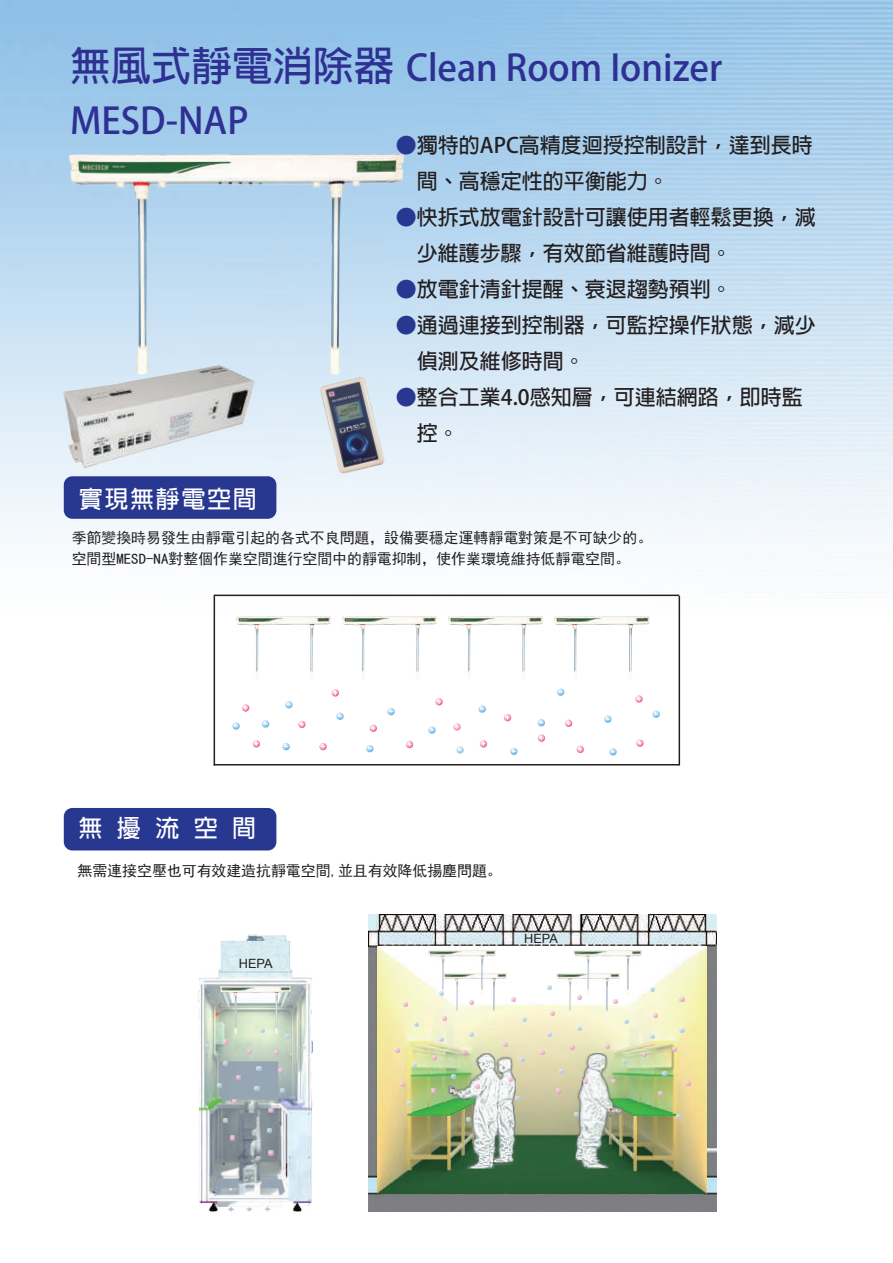
<style>
.page{position:relative;width:893px;height:1263px;background:#fff}
.page>*{position:absolute;margin:0;border:0;box-sizing:border-box;transform-origin:0 0}
.t1{font:700 36px "Adobe Fan Heiti Std";color:#2e3092}
.t2{font:700 24px "Adobe Fan Heiti Std";letter-spacing:.07em;color:#fff}
.t3{font:700 21px/36px "Adobe Fan Heiti Std";color:#231f20}
.t4{font:14.85px/21px "Sim Hei";color:#231f20}
.t5{font:12.75px "Arial";color:#231f20}
.s1{font-size:40.5px}
.s2{color:#283890}
</style>
<div class="page">
<img style="left:0;top:0;width:893px;height:1001px">
<img style="left:368px;top:914px;width:349px;height:298px">
<img style="left:378px;top:947px;width:328px;height:246px">
<img style="left:444px;top:973px;width:63px;height:42px">
<img style="left:428px;top:950px;width:68px;height:44px">
<img style="left:556px;top:973px;width:63px;height:42px">
<img style="left:574px;top:950px;width:67px;height:44px">
<img style="left:576px;top:1053px;width:46px;height:115px">
<img style="left:448px;top:1053px;width:67px;height:115px">
<svg style="left:443px;top:1017px;width:4px;height:4px"></svg>
<svg style="left:469px;top:1000px;width:5px;height:4px"></svg>
<svg style="left:462px;top:1051px;width:4px;height:4px"></svg>
<svg style="left:432px;top:1056px;width:4px;height:4px"></svg>
<svg style="left:431px;top:1089px;width:4px;height:4px"></svg>
<svg style="left:475px;top:1085px;width:5px;height:4px"></svg>
<svg style="left:403px;top:1002px;width:4px;height:5px"></svg>
<svg style="left:395px;top:1048px;width:4px;height:4px"></svg>
<svg style="left:401px;top:1083px;width:4px;height:4px"></svg>
<svg style="left:440px;top:991px;width:4px;height:4px"></svg>
<svg style="left:407px;top:1101px;width:4px;height:4px"></svg>
<svg style="left:466px;top:1117px;width:4px;height:4px"></svg>
<svg style="left:414px;top:1023px;width:4px;height:4px"></svg>
<svg style="left:469px;top:1032px;width:5px;height:4px"></svg>
<svg style="left:412px;top:1063px;width:4px;height:4px"></svg>
<svg style="left:452px;top:1074px;width:4px;height:5px"></svg>
<svg style="left:440px;top:1038px;width:4px;height:4px"></svg>
<svg style="left:551px;top:1011px;width:4px;height:4px"></svg>
<svg style="left:577px;top:995px;width:5px;height:4px"></svg>
<svg style="left:570px;top:1045px;width:4px;height:4px"></svg>
<svg style="left:540px;top:1050px;width:4px;height:4px"></svg>
<svg style="left:556px;top:1089px;width:4px;height:4px"></svg>
<svg style="left:583px;top:1079px;width:5px;height:4px"></svg>
<svg style="left:511px;top:997px;width:4px;height:4px"></svg>
<svg style="left:503px;top:1042px;width:4px;height:5px"></svg>
<svg style="left:509px;top:1077px;width:4px;height:4px"></svg>
<svg style="left:548px;top:985px;width:4px;height:5px"></svg>
<svg style="left:515px;top:1096px;width:5px;height:4px"></svg>
<svg style="left:574px;top:1112px;width:4px;height:4px"></svg>
<svg style="left:522px;top:1017px;width:4px;height:4px"></svg>
<svg style="left:577px;top:1027px;width:5px;height:4px"></svg>
<svg style="left:520px;top:1058px;width:4px;height:4px"></svg>
<svg style="left:560px;top:1069px;width:4px;height:4px"></svg>
<svg style="left:548px;top:1032px;width:4px;height:4px"></svg>
<svg style="left:653px;top:1013px;width:4px;height:4px"></svg>
<svg style="left:680px;top:997px;width:4px;height:4px"></svg>
<svg style="left:672px;top:1047px;width:4px;height:4px"></svg>
<svg style="left:643px;top:1052px;width:4px;height:4px"></svg>
<svg style="left:659px;top:1091px;width:4px;height:4px"></svg>
<svg style="left:686px;top:1081px;width:4px;height:4px"></svg>
<svg style="left:614px;top:999px;width:4px;height:4px"></svg>
<svg style="left:605px;top:1045px;width:5px;height:4px"></svg>
<svg style="left:611px;top:1079px;width:4px;height:4px"></svg>
<svg style="left:650px;top:988px;width:4px;height:4px"></svg>
<svg style="left:676px;top:1114px;width:5px;height:4px"></svg>
<svg style="left:625px;top:1019px;width:4px;height:4px"></svg>
<svg style="left:680px;top:1029px;width:4px;height:4px"></svg>
<svg style="left:622px;top:1060px;width:5px;height:4px"></svg>
<svg style="left:662px;top:1071px;width:4px;height:4px"></svg>
<svg style="left:650px;top:1034px;width:4px;height:4px"></svg>
<img style="left:198px;top:935px;width:115px;height:277px">
<img style="left:220px;top:987px;width:70px;height:46px">
<svg style="left:247px;top:1050px;width:5px;height:4px"></svg>
<svg style="left:279px;top:1068px;width:4px;height:4px"></svg>
<svg style="left:269px;top:1108px;width:4px;height:5px"></svg>
<svg style="left:232px;top:1099px;width:4px;height:4px"></svg>
<svg style="left:269px;top:1151px;width:4px;height:4px"></svg>
<svg style="left:274px;top:1050px;width:5px;height:4px"></svg>
<svg style="left:224px;top:1040px;width:4px;height:4px"></svg>
<svg style="left:237px;top:1076px;width:4px;height:4px"></svg>
<svg style="left:230px;top:1136px;width:4px;height:4px"></svg>
<svg style="left:260px;top:1028px;width:4px;height:4px"></svg>
<svg style="left:268px;top:1128px;width:4px;height:4px"></svg>
<svg style="left:224px;top:1118px;width:4px;height:4px"></svg>
<svg style="left:257px;top:1066px;width:4px;height:4px"></svg>
<svg style="left:224px;top:1061px;width:4px;height:4px"></svg>
<svg style="left:286px;top:1034px;width:4px;height:4px"></svg>
<svg style="left:255px;top:1086px;width:4px;height:4px"></svg>
<svg style="left:281px;top:1088px;width:4px;height:4px"></svg>
<svg style="left:218px;top:1083px;width:4px;height:4px"></svg>
<div style="left:64px;top:808px;width:212px;height:42px;background:#283890;border-radius:9px"></div>
<img style="left:236px;top:616px;width:94px;height:62px">
<img style="left:342px;top:616px;width:94px;height:62px">
<img style="left:449px;top:616px;width:94px;height:62px">
<img style="left:555px;top:616px;width:94px;height:62px">
<hr style="left:214px;top:595px;width:465px;height:1px;background:#231f20">
<hr style="left:214px;top:596px;width:1px;height:169px;background:#231f20">
<hr style="left:679px;top:596px;width:1px;height:169px;background:#231f20">
<hr style="left:214px;top:764px;width:465px;height:1px;background:#231f20">
<svg style="left:435px;top:698px;width:8px;height:8px"></svg>
<svg style="left:538px;top:734px;width:7px;height:8px"></svg>
<svg style="left:298px;top:721px;width:8px;height:7px"></svg>
<svg style="left:369px;top:725px;width:8px;height:7px"></svg>
<svg style="left:636px;top:739px;width:8px;height:8px"></svg>
<svg style="left:480px;top:740px;width:7px;height:8px"></svg>
<svg style="left:242px;top:704px;width:8px;height:8px"></svg>
<svg style="left:576px;top:746px;width:8px;height:7px"></svg>
<svg style="left:635px;top:695px;width:8px;height:8px"></svg>
<svg style="left:331px;top:689px;width:8px;height:8px"></svg>
<svg style="left:319px;top:743px;width:8px;height:7px"></svg>
<svg style="left:253px;top:740px;width:7px;height:8px"></svg>
<svg style="left:565px;top:719px;width:7px;height:8px"></svg>
<svg style="left:604px;top:715px;width:8px;height:8px"></svg>
<svg style="left:538px;top:719px;width:7px;height:7px"></svg>
<svg style="left:428px;top:726px;width:8px;height:8px"></svg>
<svg style="left:478px;top:705px;width:8px;height:8px"></svg>
<svg style="left:366px;top:745px;width:8px;height:7px"></svg>
<svg style="left:652px;top:710px;width:8px;height:8px"></svg>
<svg style="left:557px;top:688px;width:7px;height:8px"></svg>
<svg style="left:285px;top:701px;width:8px;height:7px"></svg>
<svg style="left:282px;top:743px;width:8px;height:7px"></svg>
<svg style="left:609px;top:748px;width:8px;height:8px"></svg>
<svg style="left:387px;top:708px;width:8px;height:7px"></svg>
<svg style="left:232px;top:722px;width:8px;height:8px"></svg>
<svg style="left:336px;top:712px;width:8px;height:8px"></svg>
<svg style="left:262px;top:720px;width:7px;height:8px"></svg>
<svg style="left:406px;top:741px;width:7px;height:7px"></svg>
<svg style="left:504px;top:714px;width:7px;height:7px"></svg>
<svg style="left:510px;top:748px;width:8px;height:7px"></svg>
<svg style="left:456px;top:746px;width:8px;height:8px"></svg>
<svg style="left:453px;top:723px;width:8px;height:8px"></svg>
<div style="left:64px;top:476px;width:212px;height:43px;background:#283890;border-radius:9px"></div>
<img style="left:64px;top:366px;width:191px;height:102px">
<img style="left:69px;top:155px;width:335px;height:220px">
<img style="left:306px;top:365px;width:98px;height:117px">
<h1 class="t1" style="left:70px;top:47px;width:653px"><span class="s1">無風式靜電消除器</span> Clean Room Ionizer</h1>
<h1 class="t1" style="left:70px;top:99px;width:180px">MESD-NAP</h1>
<p class="t2" style="left:79px;top:484px;width:180px">實現無靜電空間</p>
<p class="t3" style="left:417px;top:127px;width:397px;text-indent:-21px"><span class="s2">●</span>獨特的APC高精度迴授控制設計，達到長時間、高穩定性的平衡能力。</p>
<p class="t3" style="left:417px;top:199px;width:400px;text-indent:-21px"><span class="s2">●</span>快拆式放電針設計可讓使用者輕鬆更換，減少維護步驟，有效節省維護時間。</p>
<p class="t3" style="left:396px;top:271px;width:337px"><span class="s2">●</span>放電針清針提醒、衰退趨勢預判。</p>
<p class="t3" style="left:417px;top:307px;width:400px;text-indent:-21px"><span class="s2">●</span>通過連接到控制器，可監控操作狀態，減少偵測及維修時間。</p>
<p class="t3" style="left:417px;top:379px;width:387px;text-indent:-21px"><span class="s2">●</span>整合工業4.0感知層，可連結網路，即時監控。</p>
<p class="t4" style="left:72px;top:527px;width:582px">季節變換時易發生由靜電引起的各式不良問題，設備要穩定運轉靜電對策是不可缺少的。空間型MESD-NA對整個作業空間進行空間中的靜電抑制，使作業環境維持低靜電空間。</p>
<p class="t2" style="left:79px;top:814px;width:179px">無 擾 流 空 間</p>
<p class="t4" style="left:78px;top:861px;width:426px">無需連接空壓也可有效建造抗靜電空間,並且有效降低揚塵問題。</p>
<p class="t5" style="left:239px;top:955px;width:35px">HEPA</p>
<p class="t5" style="left:524px;top:930px;width:35px">HEPA</p>
</div>
